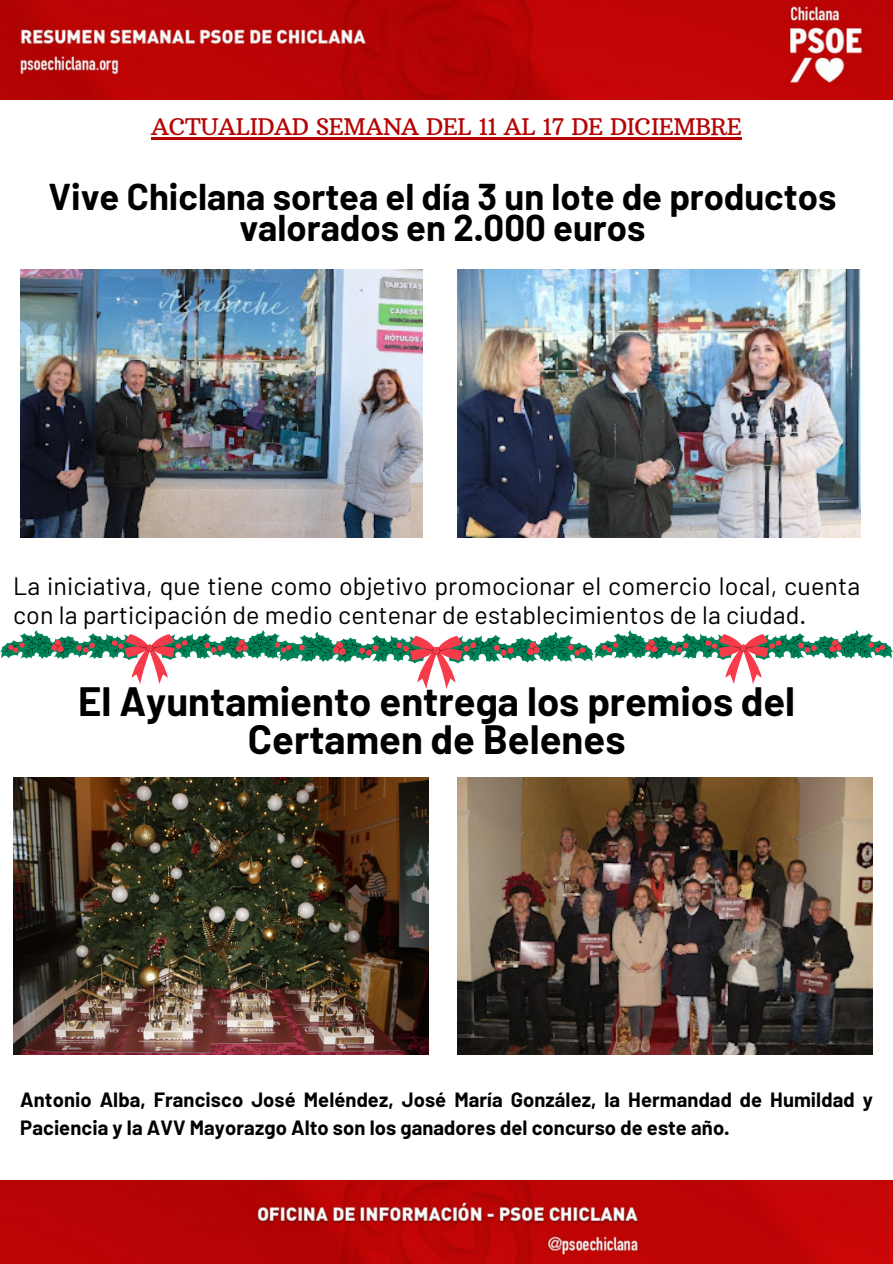
<style>
.page{position:relative;width:893px;height:1264px;background:#fff}
.page>*{position:absolute;margin:0;border:0;box-sizing:border-box;transform-origin:0 0}
.t1{font:700 40.05px/37.8px "Barlow";color:#000;text-align:center}
.t2{font:700 36.45px/32px "Barlow";color:#000;text-align:center}
.t3{font:25.05px/28.8px "Barlow";letter-spacing:.005em;color:#000}
.t4{font:23.25px "Arbutus Slab";letter-spacing:-.02em;color:#b40404}
.t5{font:700 20.1px/27.5px "Barlow";letter-spacing:.005em;color:#000}
</style>
<div class="page">
<img style="left:0;top:1180px;width:892px;height:83px">
<img style="left:0;top:0;width:892px;height:99px">
<img style="left:20px;top:270px;width:402px;height:193px">
<img style="left:457px;top:270px;width:403px;height:193px">
<img style="left:13px;top:777px;width:415px;height:277px">
<img style="left:457px;top:777px;width:415px;height:277px">
<hr style="left:151px;top:137px;width:590px;height:2px;background:#b40404">
<img style="left:0;top:463px;width:892px;height:226px">
<p class="t4" style="left:151px;top:112px;width:592px">ACTUALIDAD SEMANA DEL 11 AL 17 DE DICIEMBRE</p>
<p class="t2" style="left:49px;top:179px;width:789px">Vive Chiclana sortea el día 3 un lote de productos valorados en 2.000 euros</p>
<p class="t3" style="left:13px;top:570px;width:848px">La iniciativa, que tiene como objetivo promocionar el comercio local, cuenta con la participación de medio centenar de establecimientos de la ciudad.</p>
<p class="t1" style="left:78px;top:681px;width:718px">El Ayuntamiento entrega los premios del<br>Certamen de Belenes</p>
<p class="t5" style="left:20px;top:1085px;width:854px">Antonio Alba, Francisco José Meléndez, José María González, la Hermandad de Humildad y<br>Paciencia y la AVV Mayorazgo Alto son los ganadores del concurso de este año.</p>
</div>
